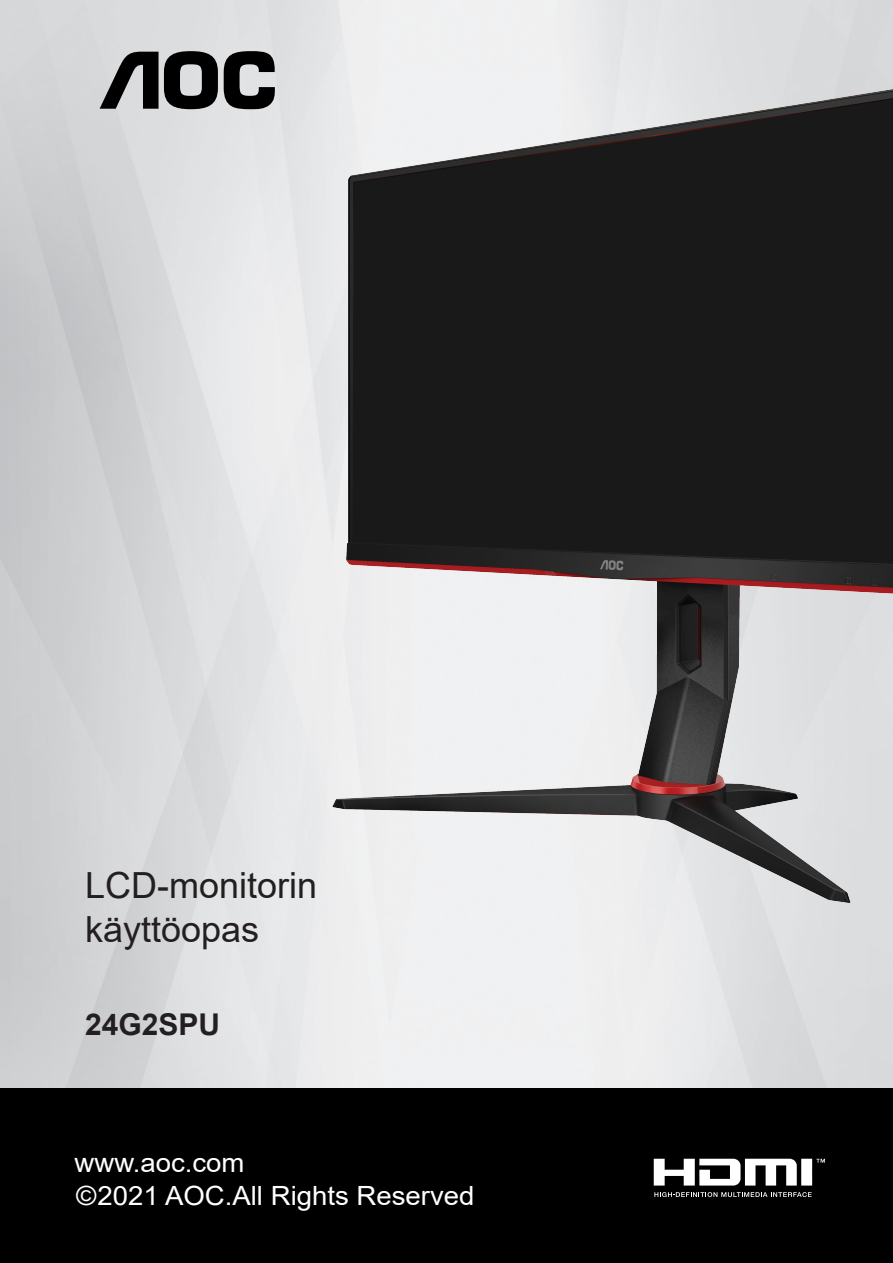
<style>
.page{position:relative;width:893px;height:1263px;background:#fff}
.page>*{position:absolute;margin:0;border:0;box-sizing:border-box;transform-origin:0 0}
.无间隔{font:36px "Arial";color:#231f20}
.无间隔-2{font:700 30px "Arial";color:#231f20}
.t1{font:26.55px/33.3px "Arial";color:#fff;scale:1.04 1}
</style>
<div class="page">
<img style="left:0;top:0;width:893px;height:1089px">
<div style="left:0;top:1089px;width:893px;height:174px;background:#000"></div>
<svg style="left:224px;top:51px;width:51px;height:58px;background:#515252"></svg>
<svg style="left:100px;top:51px;width:118px;height:58px;background:#5b5c5d"></svg>
<svg style="left:654px;top:1159px;width:171px;height:26px"></svg>
<svg style="left:654px;top:1192px;width:158px;height:5px"></svg>
<img style="left:316px;top:77px;width:577px;height:825px">
<p class="无间隔" style="left:85px;top:861px;width:234px">LCD-monitorin</p>
<p class="无间隔" style="left:85px;top:904px;width:176px">käyttöopas</p>
<p class="无间隔-2" style="left:85px;top:1003px;width:137px">24G2SPU</p>
<p class="t1" style="left:75px;top:1146px;width:386px">www.aoc.com<br>©2021 AOC.All Rights Reserved</p>
</div>
